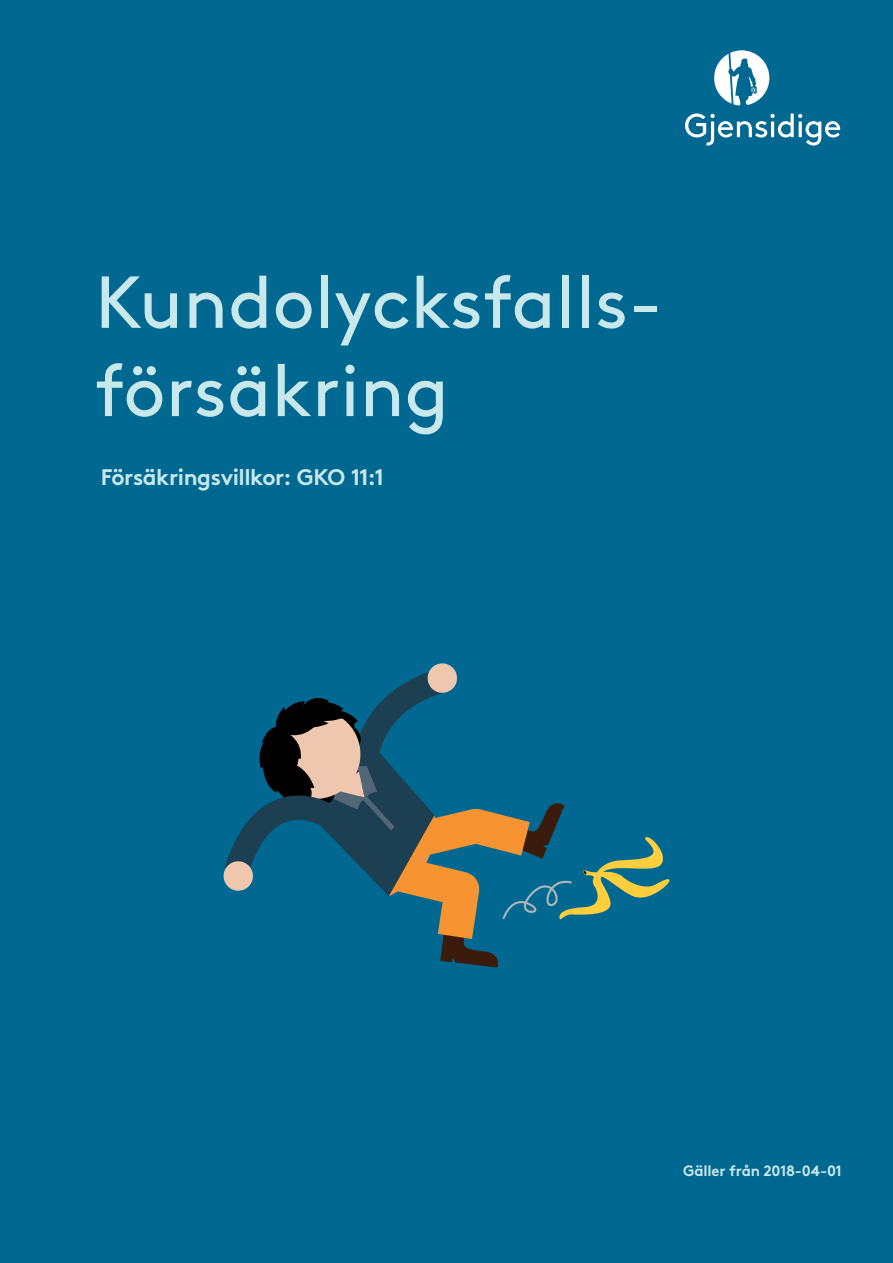
<style>
.page{position:relative;width:893px;height:1263px;background:#006891}
.page>*{position:absolute;margin:0;border:0;box-sizing:border-box;transform-origin:0 0}
.t1{font:73.5px/88.2px "Gjen Brown OT";color:#c8e8ec}
.t2{font:700 22.5px "Gjen Brown OT";letter-spacing:-.02em;color:#c8e8ec}
.t3{font:700 15px "Gjen Brown OT";letter-spacing:-.015em;color:#c8e8ec}
</style>
<div class="page">
<svg style="left:224px;top:663px;width:445px;height:305px"></svg>
<svg style="left:685px;top:113px;width:155px;height:33px"></svg>
<svg style="left:714px;top:50px;width:55px;height:56px"></svg>
<p class="t1" style="left:95px;top:252px;width:569px">Kundolycksfalls&shy;försäkring</p>
<p class="t2" style="left:101px;top:459px;width:285px">Försäkringsvillkor: GKO 11:1</p>
<p class="t3" style="left:683px;top:1158px;width:160px">Gäller från 2018-04-01</p>
</div>
